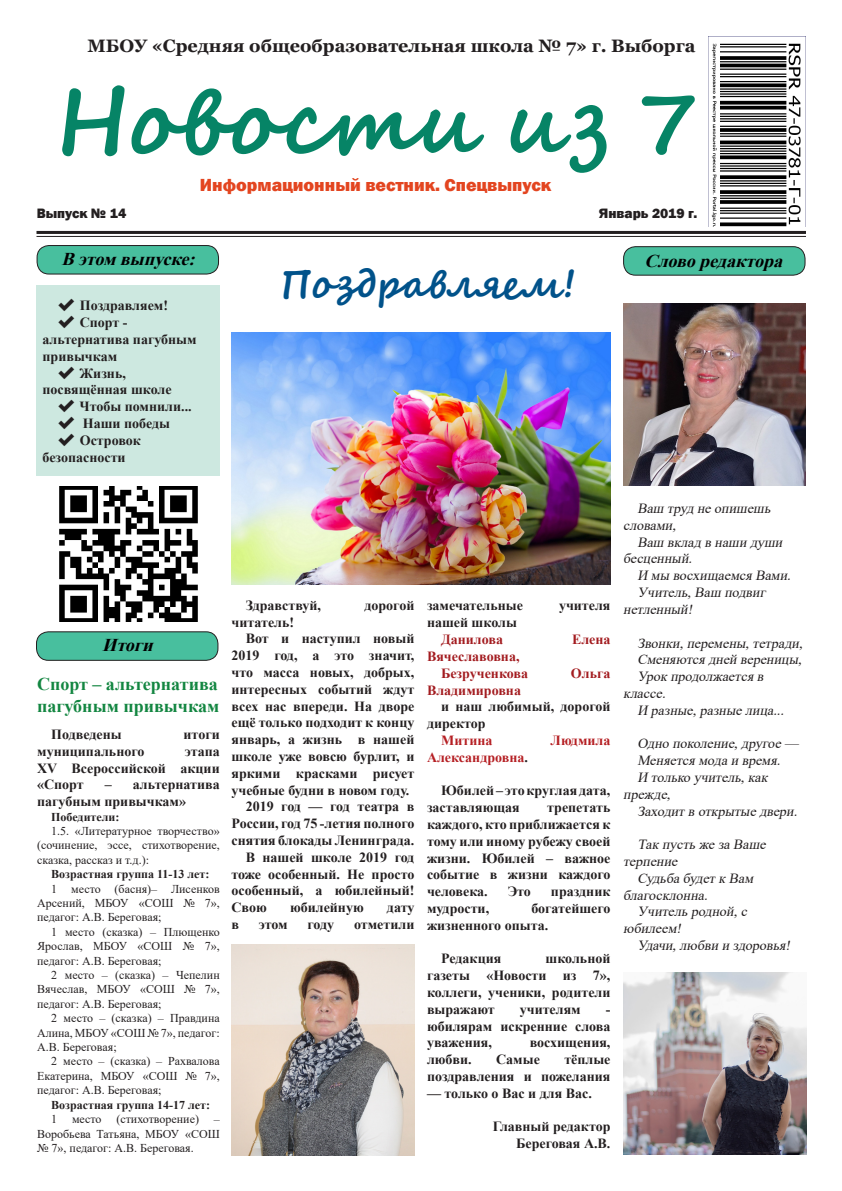
<style>
.page{position:relative;width:842px;height:1191px;background:#fff}
.page>*{position:absolute;margin:0;border:0;box-sizing:border-box;transform-origin:0 0}
.t1{font:700 90px "Segoe Script";color:#068466}
.t2{font:700 40px "Segoe Script";color:#01528a}
.t3{font:700 18px "Georgia";color:#231f20}
.t4{font:700 18px/21.6px "Times New Roman";color:#138641}
.t5{font:800 18px "Franklin Gothic";color:#e34520}
.t6{font:italic 700 18px "Times New Roman";color:#000001}
.t7{font:700 14px/16.8px "Times New Roman";color:#231f20}
.t8{font:italic 14px/16.8px "Times New Roman";color:#231f20}
.t9{font:700 14px "Times New Roman";color:#a31c20}
.t10{font:700 14px "Times New Roman";color:#b51f23}
.t11{font:800 14px "Franklin Gothic";color:#231f20}
.t12{font:12px/14.4px "Times New Roman";color:#231f20;text-align:justify}
.t13{font:700 12px "Times New Roman";color:#231f20}
.s1{color:#231f20}
</style>
<div class="page">
<img style="left:231px;top:333px;width:379px;height:251px">
<img style="left:709px;top:36px;width:97px;height:191px">
<hr style="left:36px;top:231px;width:770px;height:3px;background:#231f20">
<hr style="left:36px;top:236px;width:770px;height:1px;background:#231f20">
<div style="left:37px;top:285px;width:183px;height:191px;background:#cde8e0"></div>
<div style="left:37px;top:245px;width:181px;height:29px;background:#48bf9e;border-radius:12px"></div>
<div style="left:37px;top:245px;width:182px;height:29px;border:1px solid #231f20;border-radius:12px"></div>
<img style="left:59px;top:486px;width:139px;height:135px">
<div style="left:624px;top:247px;width:181px;height:28px;background:#48bf9e;border-radius:12px"></div>
<div style="left:623px;top:246px;width:182px;height:30px;border:1px solid #231f20;border-radius:12px"></div>
<img style="left:623px;top:303px;width:183px;height:182px">
<img style="left:231px;top:944px;width:183px;height:211px">
<img style="left:623px;top:972px;width:183px;height:183px">
<div style="left:36px;top:632px;width:182px;height:28px;background:#48bf9e;border-radius:12px"></div>
<div style="left:36px;top:631px;width:182px;height:30px;border:1px solid #231f20;border-radius:12px"></div>
<p class="t3" style="left:88px;top:34px;width:609px">МБОУ «Средняя общеобразовательная школа № 7» г. Выборга</p>
<p class="t1" style="left:55px;top:49px;width:646px">Новости из 7</p>
<p class="t5" style="left:200px;top:173px;width:353px">Информационный вестник. Спецвыпуск</p>
<p class="t11" style="left:37px;top:204px;width:91px">Выпуск № 14</p>
<p class="t11" style="left:599px;top:204px;width:100px">Январь 2019 г.</p>
<p class="t6" style="left:62px;top:246px;width:141px">Вэтомвыпуске:</p>
<p class="t7" style="left:80px;top:297px;width:90px">Поздравляем!</p>
<p class="t7" style="left:43px;top:314px;width:156px;text-indent:37px">Спорт - альтернатива пагубным привычкам</p>
<p class="t7" style="left:43px;top:364px;width:131px;text-indent:37px">Жизнь, посвящённая школе</p>
<p class="t7" style="left:79px;top:398px;width:114px">Чтобы помнили...</p>
<p class="t7" style="left:83px;top:414px;width:89px">Наши победы</p>
<p class="t7" style="left:43px;top:431px;width:100px;text-indent:37px">Островок безопасности</p>
<p class="t2" style="left:280px;top:252px;width:297px">Поздравляем!</p>
<p class="t6" style="left:644px;top:247px;width:146px">Словоредактора</p>
<p class="t6" style="left:102px;top:632px;width:58px">Итоги</p>
<p class="t4" style="left:37px;top:673px;width:184px">Спорт – альтернатива пагубным привычкам</p>
<p class="t7" style="left:51px;top:725px;width:72px">Подведены</p>
<p class="t7" style="left:184px;top:725px;width:38px">итоги</p>
<p class="t7" style="left:37px;top:742px;width:109px">муниципального</p>
<p class="t7" style="left:37px;top:742px;width:184px;text-align:justify;text-indent:148px">этапа XV Всероссийской акции «Спорт</p>
<p class="t7" style="left:37px;top:776px;width:184px;text-indent:68px">– альтернатива пагубным привычкам»</p>
<p class="t13" style="left:51px;top:808px;width:70px">Победители:</p>
<p class="t12" style="left:37px;top:823px;width:184px;text-indent:14px">1.5. «Литературное творчество» (сочинение, эссе, стихотворение, сказка, рассказ и т.д.):</p>
<p class="t13" style="left:51px;top:865px;width:160px">Возрастная группа 11-13 лет:</p>
<p class="t12" style="left:37px;top:881px;width:184px;text-indent:14px">1 место (басня)– Лисенков Арсений, МБОУ «СОШ № 7», педагог: А.В. Береговая;</p>
<p class="t12" style="left:37px;top:924px;width:184px;text-indent:14px">1 место (сказка) – Плющенко Ярослав, МБОУ «СОШ № 7», педагог: А.В. Береговая;</p>
<p class="t12" style="left:37px;top:967px;width:184px;text-indent:14px">2 место – (сказка) – Чепелин Вячеслав, МБОУ «СОШ № 7», педагог: А.В. Береговая;</p>
<p class="t12" style="left:37px;top:1010px;width:184px;text-indent:14px">2 место – (сказка) – Правдина Алина, МБОУ «СОШ № 7», педагог:<br>А.В. Береговая;</p>
<p class="t12" style="left:37px;top:1053px;width:184px;text-indent:14px">2 место – (сказка) – Рахвалова Екатерина, МБОУ «СОШ № 7», педагог: А.В. Береговая;</p>
<p class="t13" style="left:51px;top:1096px;width:160px">Возрастная группа 14-17 лет:</p>
<p class="t12" style="left:37px;top:1111px;width:184px;text-indent:14px">1 место (стихотворение) – Воробьева Татьяна, МБОУ «СОШ № 7», педагог: А.В. Береговая.</p>
<p class="t7" style="left:246px;top:596px;width:77px">Здравствуй,</p>
<p class="t7" style="left:364px;top:596px;width:51px">дорогой</p>
<p class="t7" style="left:231px;top:613px;width:64px">читатель!</p>
<p class="t7" style="left:231px;top:630px;width:184px;text-align:justify;text-indent:14px">Вот и наступил новый 2019 год, а это значит, что масса новых, добрых, интересных событий ждут всех нас впереди. На дворе ещё только подходит к концу январь, а жизнь в нашей школе уже вовсю бурлит, и яркими красками рисует учебные будни в новом году.</p>
<p class="t7" style="left:231px;top:798px;width:184px;text-align:justify;text-indent:14px">2019 год — год театра в России, год 75 -летия полного снятия блокады Ленинграда.</p>
<p class="t7" style="left:231px;top:848px;width:184px;text-align:justify;text-indent:14px">В нашей школе 2019 год тоже особенный. Не просто особенный, а юбилейный!<br>Свою</p>
<p class="t7" style="left:290px;top:898px;width:75px">юбилейную</p>
<p class="t7" style="left:387px;top:898px;width:29px">дату</p>
<p class="t7" style="left:231px;top:915px;width:9px">в</p>
<p class="t7" style="left:259px;top:915px;width:31px">этом</p>
<p class="t7" style="left:308px;top:915px;width:28px">году</p>
<p class="t7" style="left:354px;top:915px;width:62px">отметили</p>
<p class="t7" style="left:427px;top:597px;width:98px">замечательные</p>
<p class="t7" style="left:559px;top:597px;width:53px">учителя</p>
<p class="t7" style="left:427px;top:614px;width:91px">нашей школы</p>
<p class="t9" style="left:441px;top:629px;width:63px">Данилова</p>
<p class="t9" style="left:572px;top:629px;width:40px">Елена</p>
<p class="t9" style="left:427px;top:646px;width:94px">Вячеславовна,</p>
<p class="t9" style="left:441px;top:663px;width:88px">Безрученкова</p>
<p class="t9" style="left:571px;top:663px;width:41px">Ольга</p>
<p class="t9" style="left:427px;top:679px;width:96px">Владимировна</p>
<p class="t7" style="left:427px;top:698px;width:185px;text-indent:14px">и наш любимый, дорогой директор</p>
<p class="t10" style="left:441px;top:730px;width:53px">Митина</p>
<p class="t10" style="left:551px;top:730px;width:61px">Людмила</p>
<p class="t10" style="left:427px;top:747px;width:102px">Александровна<span class="s1">.</span></p>
<p class="t7" style="left:427px;top:782px;width:185px;text-indent:14px">Юбилей – это круглая дата, заставляющая</p>
<p class="t7" style="left:427px;top:798px;width:185px;text-align:justify;text-indent:120px">трепетать каждого, кто приближается к тому или иному рубежу своей жизни. Юбилей – важное событие в жизни каждого человека.</p>
<p class="t7" style="left:508px;top:882px;width:25px">Это</p>
<p class="t7" style="left:551px;top:882px;width:61px">праздник</p>
<p class="t7" style="left:427px;top:899px;width:185px;text-indent:104px">богатейшего жизненного опыта.</p>
<p class="t7" style="left:441px;top:950px;width:62px">Редакция</p>
<p class="t7" style="left:427px;top:899px;width:64px">мудрости,</p>
<p class="t7" style="left:427px;top:950px;width:185px;text-align:justify;text-indent:119px">школьной газеты «Новости из 7», коллеги, ученики, родители выражают</p>
<p class="t7" style="left:520px;top:1000px;width:63px">учителям</p>
<p class="t7" style="left:427px;top:1000px;width:185px;text-align:justify;text-indent:179px">- юбилярам искренние слова уважения,</p>
<p class="t7" style="left:530px;top:1034px;width:82px">восхищения,</p>
<p class="t7" style="left:427px;top:1050px;width:46px">любви.</p>
<p class="t7" style="left:496px;top:1050px;width:45px">Самые</p>
<p class="t7" style="left:427px;top:1050px;width:185px;text-align:right">тёплые<br>поздравления и пожелания</p>
<p class="t7" style="left:427px;top:1084px;width:166px">— только о Вас и для Вас.</p>
<p class="t7" style="left:493px;top:1118px;width:119px;text-align:right">Главный редактор<br>Береговая А.В.</p>
<p class="t8" style="left:623px;top:499px;width:152px;text-indent:14px">Ваш труд не опишешь словами,</p>
<p class="t8" style="left:623px;top:533px;width:164px;text-indent:14px">Ваш вклад в наши души бесценный.</p>
<p class="t8" style="left:637px;top:567px;width:158px">И мы восхищаемся Вами.</p>
<p class="t8" style="left:623px;top:583px;width:147px;text-indent:14px">Учитель,Ваш подвиг нетленный!</p>
<p class="t8" style="left:637px;top:634px;width:170px">Звонки,перемены,тетради,</p>
<p class="t8" style="left:637px;top:651px;width:169px">Сменяются дней вереницы,</p>
<p class="t8" style="left:623px;top:667px;width:145px;text-indent:14px">Урок продолжается в классе.</p>
<p class="t8" style="left:637px;top:701px;width:151px">И разные,разные лица...</p>
<p class="t8" style="left:637px;top:735px;width:166px">Одно поколение,другое —</p>
<p class="t8" style="left:637px;top:751px;width:148px">Меняется мода и время.</p>
<p class="t8" style="left:623px;top:768px;width:149px;text-indent:14px">И только учитель,как прежде,</p>
<p class="t8" style="left:637px;top:802px;width:165px">Заходитв открытые двери.</p>
<p class="t8" style="left:623px;top:835px;width:147px;text-indent:14px">Так пусть же за Ваше терпение</p>
<p class="t8" style="left:623px;top:869px;width:135px;text-indent:14px">Судьба будетк Вам благосклонна.</p>
<p class="t8" style="left:623px;top:903px;width:129px;text-indent:14px">Учитель родной,с юбилеем!</p>
<p class="t8" style="left:637px;top:936px;width:158px">Удачи,любви и здоровья!</p>
</div>
